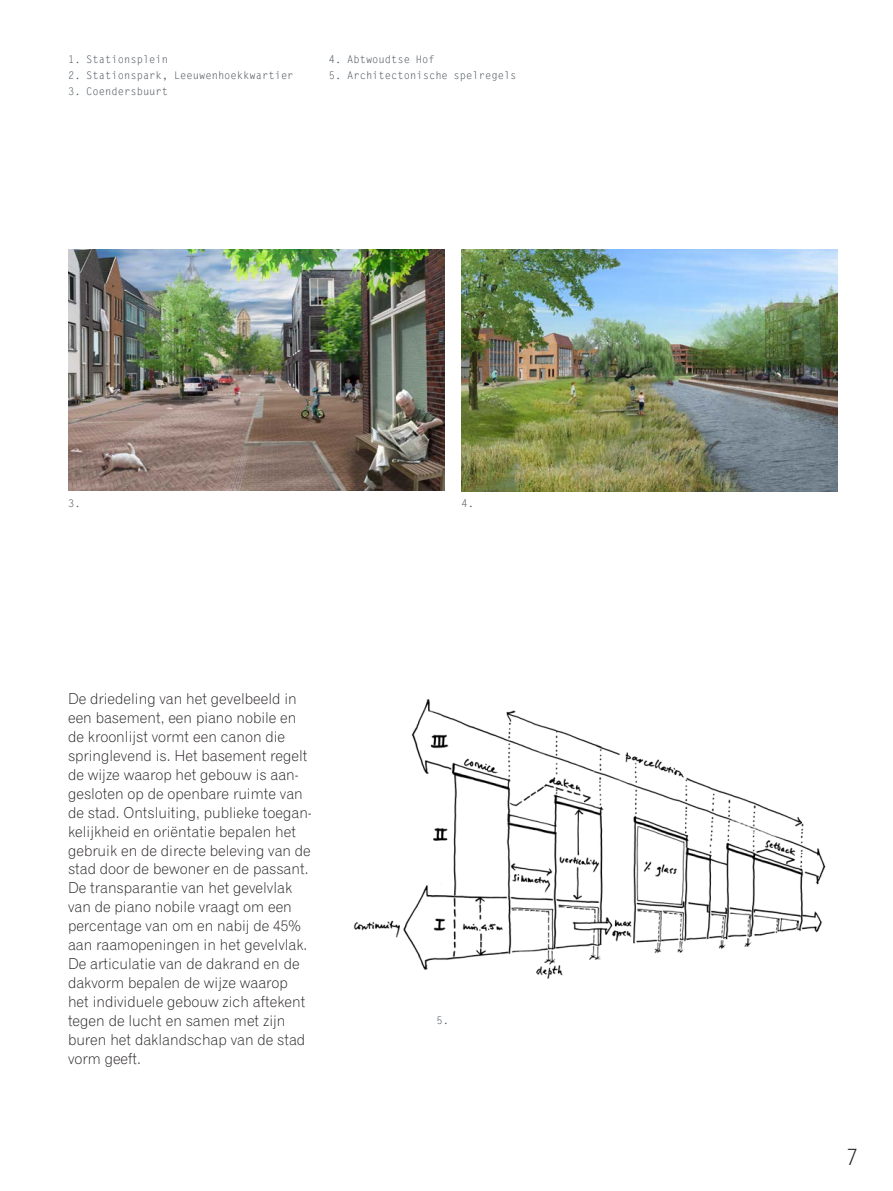
<style>
.page{position:relative;width:893px;height:1191px;background:#fff}
.page>*{position:absolute;margin:0;border:0;box-sizing:border-box;transform-origin:0 0}
.t1{font:22.5px "Letter Gothic";color:#231f20}
.t2{font:15px/18.9px "Gothic 720 BT Light B";color:#231f20}
.t3{font:10.5px "Letter Gothic";color:#4d555d}
</style>
<div class="page">
<img style="left:461px;top:249px;width:377px;height:242px">
<img style="left:68px;top:249px;width:376px;height:242px">
<img style="left:353px;top:699px;width:473px;height:280px">
<p class="t3" style="left:68px;top:53px;width:102px">1. Stationsplein</p>
<p class="t3" style="left:68px;top:69px;width:227px">2. Stationspark, Leeuwenhoekkwartier</p>
<p class="t3" style="left:68px;top:84px;width:102px">3. Coendersbuurt</p>
<p class="t3" style="left:329px;top:53px;width:107px">4. Abtwoudtse Hof</p>
<p class="t3" style="left:329px;top:69px;width:189px">5. Architectonische spelregels</p>
<p class="t3" style="left:68px;top:497px;width:14px">3.</p>
<p class="t3" style="left:461px;top:497px;width:14px">4.</p>
<p class="t2" style="left:68px;top:689px;width:245px">De driedeling van het gevelbeeld in een basement, een piano nobile en de kroonlijst vormt een canon die springlevend is. Het basement regelt de wijze waarop het gebouw is aan&shy;gesloten op de openbare ruimte van de stad. Ontsluiting, publieke toegan&shy;kelijkheid en oriëntatie bepalen het gebruik en de directe beleving van de stad door de bewoner en de passant.<br>De transparantie van het gevelvlak van de piano nobile vraagt om een percentage van om en nabij de 45% aan raamopeningen in het gevelvlak.<br>De articulatie van de dakrand en de dakvorm bepalen de wijze waarop het individuele gebouw zich aftekent tegen de lucht en samen met zijn buren het daklandschap van de stad vorm geeft.</p>
<p class="t3" style="left:437px;top:1014px;width:14px">5.</p>
<h1 class="t1" style="left:845px;top:1143px;width:15px">7</h1>
</div>
